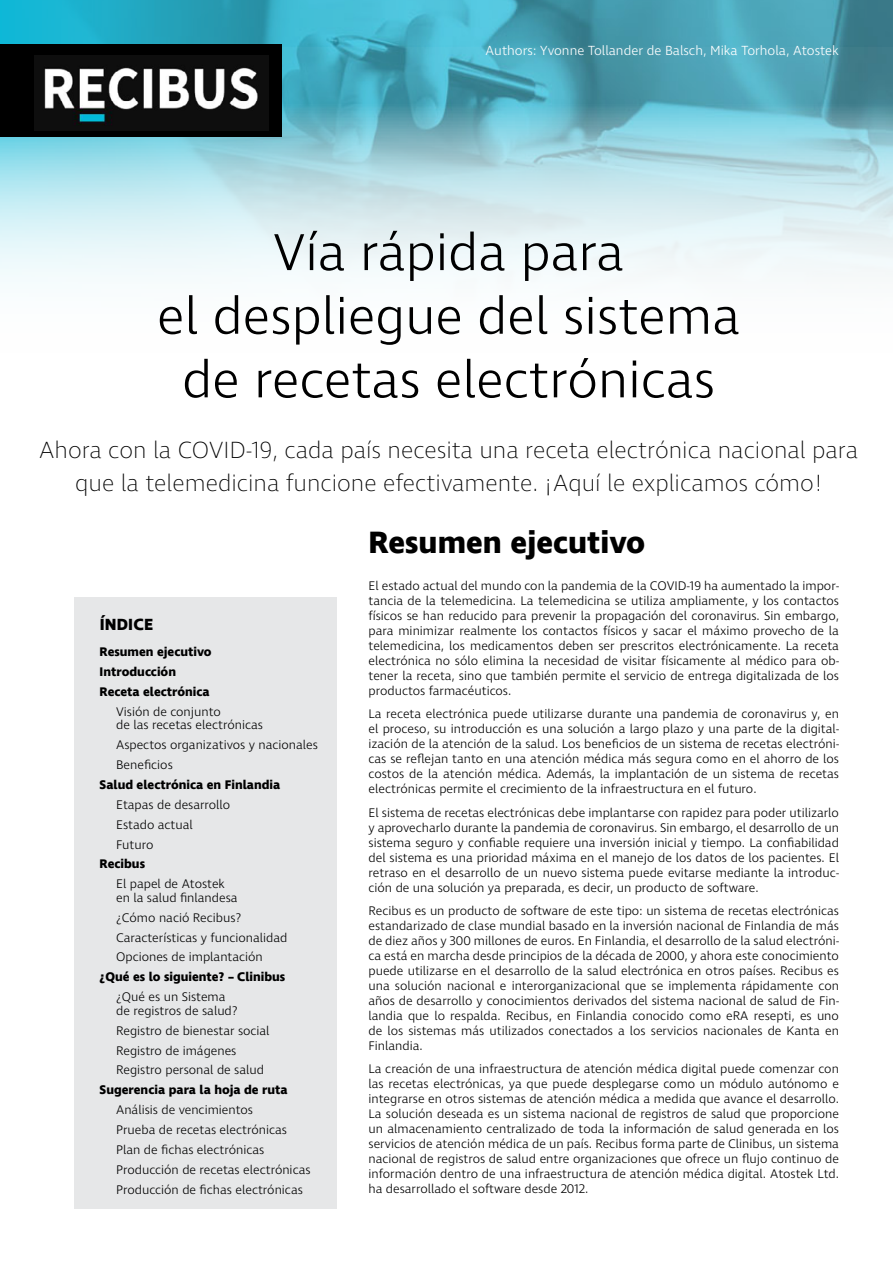
<style>
.page{position:relative;width:893px;height:1263px;background:#fff}
.page>*{position:absolute;margin:0;border:0;box-sizing:border-box;transform-origin:0 0}
.t1{font:300 52.95px/63.6px "Ingra";color:#000;text-align:center}
.t2{font:700 31.5px "Ingra";color:#000}
.t3{font:200 24px/32.5px "Ingra";color:#000;text-align:center}
.t4{font:700 16.5px "Ingra";letter-spacing:.01em;color:#000}
.t5{font:300 13.5px "Ingra";color:#fff}
.t6{font:300 12.75px/15px "Ingra";color:#000}
.t7{font:700 12.75px/20px "Ingra";color:#000}
</style>
<div class="page">
<img style="left:0;top:0;width:893px;height:48px">
<svg style="left:0;top:48px;width:893px;height:234px;background:#aad6df"></svg>
<div style="left:74px;top:597px;width:263px;height:612px;background:#e6e7e8"></div>
<div style="left:0;top:44px;width:282px;height:93px;background:#000"></div>
<img style="left:34px;top:56px;width:235px;height:74px">
<p class="t5" style="left:486px;top:42px;width:355px">Authors: Yvonne Tollander de Balsch, Mika Torhola, Atostek</p>
<h1 class="t1" style="left:157px;top:223px;width:585px">Vía rápida para<br>el despliegue del sistema de recetas electrónicas</h1>
<h3 class="t3" style="left:39px;top:435px;width:820px">Ahora con la COVID-19, cada país necesita una receta electrónica nacional para que la telemedicina funcione efectivamente. ¡Aquí le explicamos cómo!</h3>
<p class="t4" style="left:100px;top:614px;width:55px">ÍNDICE</p>
<p class="t7" style="left:100px;top:642px;width:114px">Resumen ejecutivo<br>Introducción<br>Receta electrónica</p>
<p class="t6" style="left:116px;top:705px;width:148px;line-height:13.5px">Visión de conjunto<br>de las recetas electrónicas</p>
<p class="t6" style="left:116px;top:735px;width:203px;line-height:20px">Aspectos organizativos y nacionales<br>Beneficios</p>
<p class="t7" style="left:100px;top:775px;width:182px">Salud electrónica en Finlandia</p>
<p class="t6" style="left:116px;top:795px;width:116px;line-height:20px">Etapas de desarrollo<br>Estado actual<br>Futuro</p>
<p class="t7" style="left:100px;top:855px;width:47px">Recibus</p>
<p class="t6" style="left:116px;top:878px;width:123px;line-height:13.5px">El papel de Atostek en la salud finlandesa</p>
<p class="t6" style="left:116px;top:908px;width:173px;line-height:20px">¿Cómo nació Recibus?<br>Características y funcionalidad<br>Opciones de implantación</p>
<p class="t7" style="left:100px;top:968px;width:187px">¿Qué es lo siguiente? - Clinibus</p>
<p class="t6" style="left:116px;top:991px;width:123px;line-height:13.5px">¿Qué es un Sistema de registros de salud?</p>
<p class="t6" style="left:116px;top:1021px;width:155px;line-height:20px">Registro de bienestar social<br>Registro de imágenes<br>Registro personal de salud</p>
<p class="t7" style="left:100px;top:1080px;width:190px">Sugerencia para la hoja de ruta</p>
<p class="t6" style="left:116px;top:1100px;width:196px;line-height:20px">Análisis de vencimientos<br>Prueba de recetas electrónicas<br>Plan de fichas electrónicas<br>Producción de recetas electrónicas<br>Producción de fichas electrónicas</p>
<h2 class="t2" style="left:369px;top:523px;width:278px">Resumen ejecutivo</h2>
<p class="t6" style="left:369px;top:578px;width:472px;text-align:justify">El estado actual del mundo con la pandemia de la COVID-19 ha aumentado la impor&shy;tancia de la telemedicina. La telemedicina se utiliza ampliamente, y los contactos físicos se han reducido para prevenir la propagación del coronavirus. Sin embargo, para minimizar realmente los contactos físicos y sacar el máximo provecho de la telemedicina, los medicamentos deben ser prescritos electrónicamente. La receta electrónica no sólo elimina la necesidad de visitar físicamente al médico para ob&shy;tener la receta, sino que también permite el servicio de entrega digitalizada de los productos farmacéuticos.</p>
<p class="t6" style="left:369px;top:707px;width:472px;text-align:justify">La receta electrónica puede utilizarse durante una pandemia de coronavirus y, en el proceso, su introducción es una solución a largo plazo y una parte de la digital&shy;ización de la atención de la salud. Los beneficios de un sistema de recetas electróni&shy;cas se reflejan tanto en una atención médica más segura como en el ahorro de los costos de la atención médica. Además, la implantación de un sistema de recetas electrónicas permite el crecimiento de la infraestructura en el futuro.</p>
<p class="t6" style="left:369px;top:805px;width:472px;text-align:justify">El sistema de recetas electrónicas debe implantarse con rapidez para poder utilizarlo y aprovecharlo durante la pandemia de coronavirus. Sin embargo, el desarrollo de un sistema seguro y confiable requiere una inversión inicial y tiempo. La confiabilidad del sistema es una prioridad máxima en el manejo de los datos de los pacientes. El retraso en el desarrollo de un nuevo sistema puede evitarse mediante la introduc&shy;ción de una solución ya preparada, es decir, un producto de software.</p>
<p class="t6" style="left:369px;top:904px;width:472px;text-align:justify">Recibus es un producto de software de este tipo: un sistema de recetas electrónicas estandarizado de clase mundial basado en la inversión nacional de Finlandia de más de diez años y 300 millones de euros. En Finlandia, el desarrollo de la salud electróni&shy;ca está en marcha desde principios de la década de 2000, y ahora este conocimiento puede utilizarse en el desarrollo de la salud electrónica en otros países. Recibus es una solución nacional e interorganizacional que se implementa rápidamente con años de desarrollo y conocimientos derivados del sistema nacional de salud de Fin&shy;landia que lo respalda. Recibus, en Finlandia conocido como eRA resepti, es uno de los sistemas más utilizados conectados a los servicios nacionales de Kanta en Finlandia.</p>
<p class="t6" style="left:369px;top:1062px;width:472px;text-align:justify">La creación de una infraestructura de atención médica digital puede comenzar con las recetas electrónicas, ya que puede desplegarse como un módulo autónomo e integrarse en otros sistemas de atención médica a medida que avance el desarrollo.<br>La solución deseada es un sistema nacional de registros de salud que proporcione un almacenamiento centralizado de toda la información de salud generada en los servicios de atención médica de un país. Recibus forma parte de Clinibus, un sistema nacional de registros de salud entre organizaciones que ofrece un flujo continuo de información dentro de una infraestructura de atención médica digital. Atostek Ltd. ha desarrollado el software desde 2012.</p>
</div>
